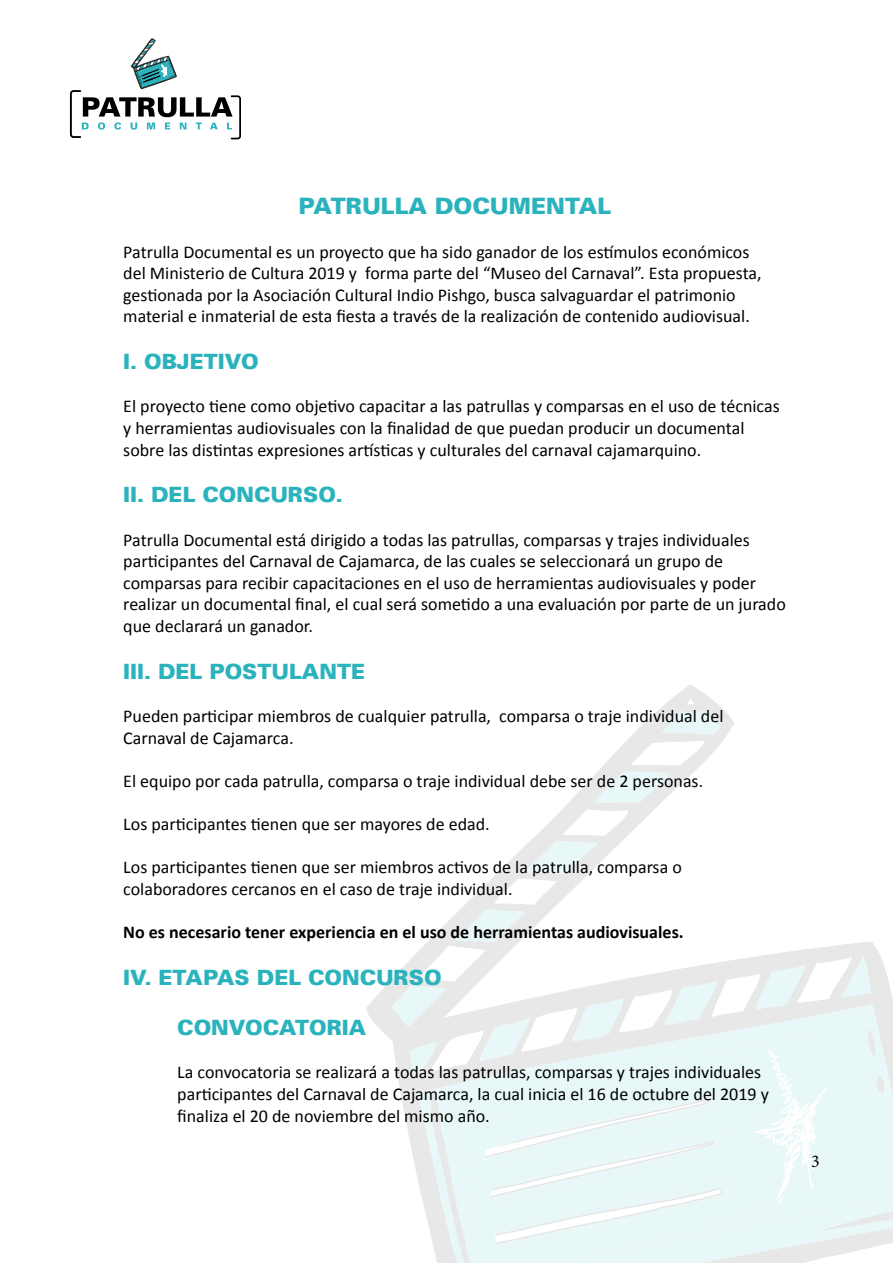
<style>
.page{position:relative;width:893px;height:1263px;background:#fff}
.page>*{position:absolute;margin:0;border:0;box-sizing:border-box;transform-origin:0 0}
.t1{font:900 22.5px "Univers";color:#2bb3bd}
.t2{font:900 21px "Univers";color:#2bb3bd}
.t3{font:18px/21.6px "Calibri";color:#000}
.t4{font:700 18px "Calibri";color:#000}
.t5{font:18px "Minion Pro";color:#000}
</style>
<div class="page">
<svg style="left:70px;top:38px;width:171px;height:101px"></svg>
<svg style="left:366px;top:684px;width:527px;height:356px"></svg>
<svg style="left:686px;top:699px;width:8px;height:6px"></svg>
<svg style="left:662px;top:711px;width:59px;height:23px"></svg>
<svg style="left:630px;top:741px;width:74px;height:24px"></svg>
<svg style="left:594px;top:772px;width:75px;height:30px;background:#e8f1f1"></svg>
<svg style="left:781px;top:1029px;width:109px;height:234px;fill:#e8f7f7"></svg>
<svg style="left:449px;top:1247px;width:332px;height:16px;background:#e8f4f4"></svg>
<svg style="left:392px;top:809px;width:479px;height:438px"></svg>
<p class="t1" style="left:299px;top:191px;width:314px">PATRULLA DOCUMENTAL</p>
<p class="t3" style="left:123px;top:241px;width:640px">Patrulla Documental es un proyecto que ha sido ganador de los estímulos económicos del Ministerio de Cultura 2019 y forma parte del “Museo del Carnaval”. Esta propuesta, gestionada por la Asociación Cultural Indio Pishgo, busca salvaguardar el patrimonio material e inmaterial de esta fiesta a través de la realización de contenido audiovisual.</p>
<p class="t2" style="left:123px;top:348px;width:137px">I. OBJETIVO</p>
<p class="t3" style="left:123px;top:396px;width:658px">El proyecto tiene como objetivo capacitar a las patrullas y comparsas en el uso de técnicas y herramientas audiovisuales con la finalidad de que puedan producir un documental sobre las distintas expresiones artísticas y culturales del carnaval cajamarquino.</p>
<p class="t2" style="left:123px;top:481px;width:221px">II. DEL CONCURSO.</p>
<p class="t3" style="left:123px;top:529px;width:664px">Patrulla Documental está dirigido a todas las patrullas, comparsas y trajes individuales participantes del Carnaval de Cajamarca, de las cuales se seleccionará un grupo de comparsas para recibir capacitaciones en el uso de herramientas audiovisuales y poder realizar un documental final, el cual será sometido a una evaluación por parte de un jurado que declarará un ganador.</p>
<p class="t2" style="left:123px;top:657px;width:243px">III. DEL POSTULANTE</p>
<p class="t3" style="left:123px;top:705px;width:602px">Pueden participar miembros de cualquier patrulla, comparsa o traje individual del<br>Carnaval de Cajamarca.</p>
<p class="t3" style="left:123px;top:770px;width:581px">El equipo por cada patrulla, comparsa o traje individual debe ser de 2 personas.</p>
<p class="t3" style="left:123px;top:813px;width:368px">Los participantes tienen que ser mayores de edad.</p>
<p class="t3" style="left:123px;top:856px;width:560px">Los participantes tienen que ser miembros activos de la patrulla, comparsa o colaboradores cercanos en el caso de traje individual.</p>
<p class="t4" style="left:123px;top:920px;width:562px">No es necesario tener experiencia en el uso de herramientas audiovisuales.</p>
<p class="t2" style="left:123px;top:963px;width:320px">IV. ETAPAS DEL CONCURSO</p>
<p class="t2" style="left:177px;top:1014px;width:191px">CONVOCATORIA</p>
<p class="t3" style="left:177px;top:1062px;width:593px">La convocatoria se realizará a todas las patrullas, comparsas y trajes individuales participantes del Carnaval de Cajamarca, la cual inicia el 16 de octubre del 2019 y finaliza el 20 de noviembre del mismo año.</p>
<p class="t5" style="left:811px;top:1149px;width:10px">3</p>
</div>
